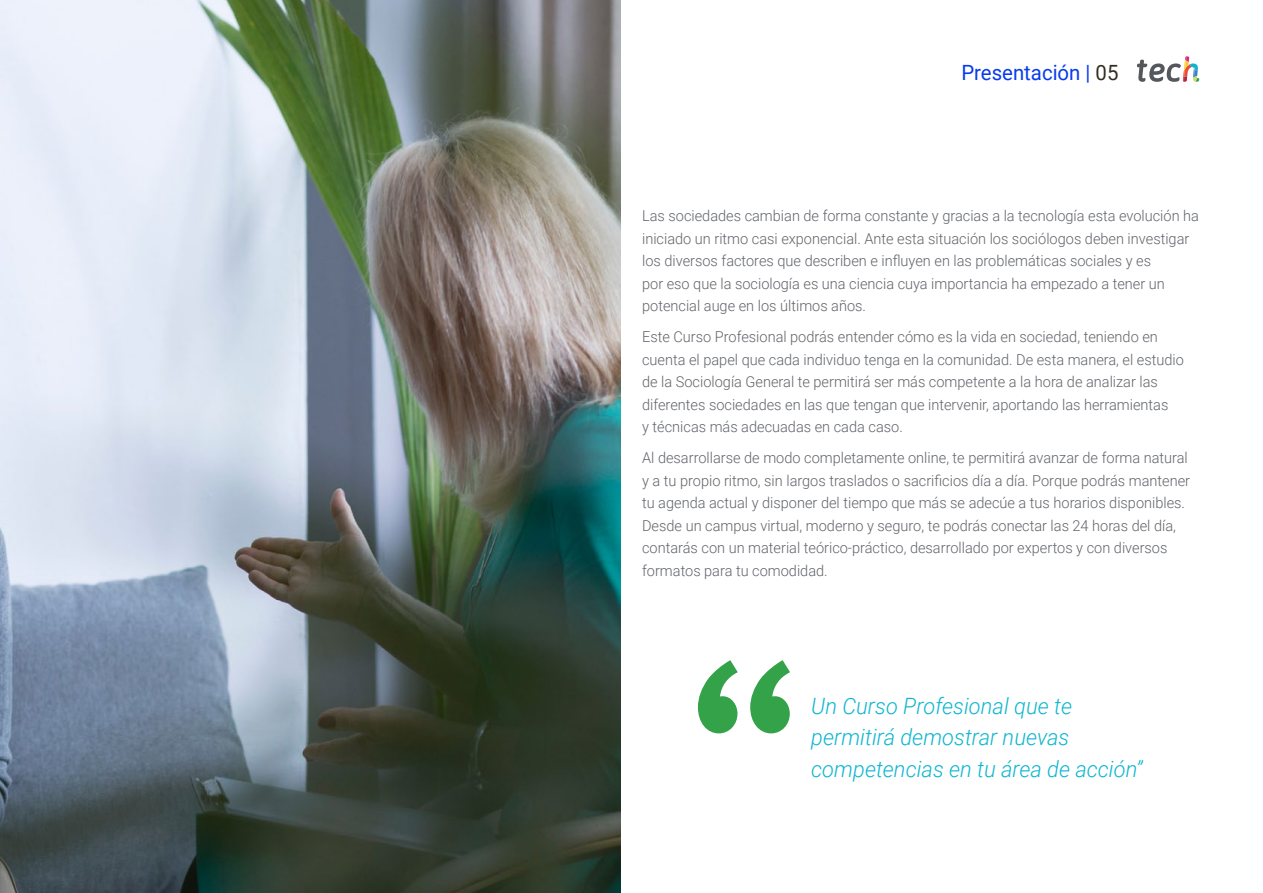
<style>
.page{position:relative;width:1263px;height:893px;background:#fff}
.page>*{position:absolute;margin:0;border:0;box-sizing:border-box;transform-origin:0 0}
.t1{font:italic 300 22.5px/31.5px "Roboto";color:#0fb6cf}
.t2{font:21px "Roboto";color:#083bee}
.t3{font:300 15px/22.5px "Roboto";color:#61646a}
.s1{color:#312e20}
</style>
<div class="page">
<svg style="left:698px;top:660px;width:92px;height:73px"></svg>
<img style="left:0;top:0;width:621px;height:893px">
<svg style="left:1137px;top:56px;width:62px;height:26px"></svg>
<h2 class="t2" style="left:961px;top:57px;width:159px">Presentación | <span class="s1">05</span></h2>
<p class="t3" style="left:642px;top:204px;width:558px">Las sociedades cambian de forma constante y gracias a la tecnología esta evolución ha iniciado un ritmo casi exponencial. Ante esta situación los sociólogos deben investigar los diversos factores que describen e influyen en las problemáticas sociales y es<br>por eso que la sociología es una ciencia cuya importancia ha empezado a tener un potencial auge en los últimos años.</p>
<p class="t3" style="left:642px;top:325px;width:543px">Este Curso Profesional podrás entender cómo es la vida en sociedad, teniendo en cuenta el papel que cada individuo tenga en la comunidad. De esta manera, el estudio de la Sociología General te permitirá ser más competente a la hora de analizar las diferentes sociedades en las que tengan que intervenir, aportando las herramientas<br>y técnicas más adecuadas en cada caso.</p>
<p class="t3" style="left:642px;top:446px;width:549px">Al desarrollarse de modo completamente online, te permitirá avanzar de forma natural y a tu propio ritmo, sin largos traslados o sacrificios día a día. Porque podrás mantener tu agenda actual y disponer del tiempo que más se adecúe a tus horarios disponibles.<br>Desde un campus virtual, moderno y seguro, te podrás conectar las 24 horas del día, contarás con un material teórico-práctico, desarrollado por expertos y con diversos formatos para tu comodidad.</p>
<h1 class="t1" style="left:811px;top:689px;width:333px">Un Curso Profesional que te permitirá demostrar nuevas competencias en tu área de acción”</h1>
</div>
